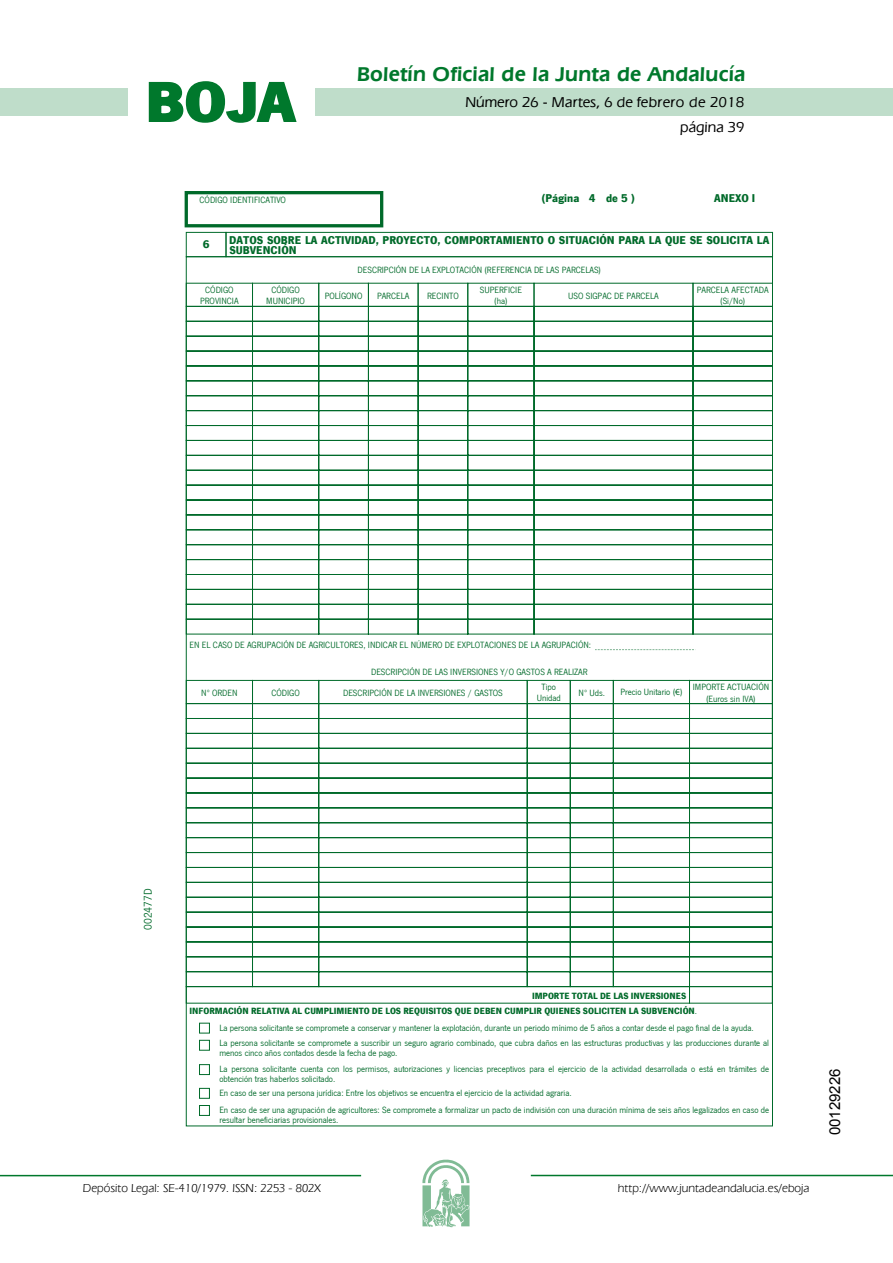
<style>
.page{position:relative;width:893px;height:1263px;background:#fff}
.page>*{position:absolute;margin:0;border:0;box-sizing:border-box;transform-origin:0 0}
.t1{font:700 57.75px "News Got T";color:#00782c;scale:1.14 1}
.t2{font:600 21px "Eras IT Cby BT";letter-spacing:.01em;color:#00782c}
.t3{font:500 15px/24.5px "Eras IT Cby BT";color:#000;text-align:right}
.t4{font:15px "Arial";color:#000}
.t5{font:12px "Eras IT Cby BT";color:#000}
.t6{font:700 11.7px/10.5px "News Got T";color:#006a2a}
.t7{font:11.7px "News Got T";color:#006a2a}
.t8{font:9.3px/11.2px "News Got T";color:#006a2a;text-align:center}
.t9{font:700 9.3px/15.5px "News Got T";color:#006a2a}
.s1{font-family:"Myriad Pro"}
.s2{font-weight:400}
</style>
<div class="page">
<div style="left:315px;top:88px;width:577px;height:28px;background:#bfddca"></div>
<div style="left:0;top:88px;width:128px;height:28px;background:#bfddca"></div>
<hr style="left:0;top:1175px;width:361px;height:1px;background:#00782c">
<svg style="left:422px;top:1159px;width:47px;height:68px"></svg>
<hr style="left:531px;top:1175px;width:361px;height:1px;background:#00782c">
<svg style="left:148px;top:81px;width:149px;height:42px"></svg>
<div style="left:185px;top:191px;width:198px;height:36px;border:3px solid #006a2a"></div>
<div style="left:186px;top:232px;width:40px;height:25px;border:1px solid #006a2a"></div>
<div style="left:225px;top:232px;width:548px;height:25px;border:1px solid #006a2a"></div>
<svg style="left:186px;top:306px;width:587px;height:329px"></svg>
<svg style="left:595px;top:649px;width:99px;height:1px"></svg>
<div style="left:186px;top:680px;width:67px;height:24px;border:1px solid #006a2a"></div>
<div style="left:252px;top:680px;width:67px;height:24px;border:1px solid #006a2a"></div>
<div style="left:318px;top:680px;width:209px;height:24px;border:1px solid #006a2a"></div>
<div style="left:527px;top:680px;width:43px;height:24px;border:1px solid #006a2a"></div>
<div style="left:570px;top:680px;width:43px;height:24px;border:1px solid #006a2a"></div>
<div style="left:613px;top:680px;width:76px;height:24px;border:1px solid #006a2a"></div>
<div style="left:689px;top:680px;width:83px;height:24px;border:1px solid #006a2a"></div>
<svg style="left:186px;top:703px;width:586px;height:301px"></svg>
<div style="left:689px;top:986px;width:83px;height:17px;border:1px solid #006a2a"></div>
<div style="left:199px;top:1023px;width:11px;height:10px;border:1px solid #006a2a"></div>
<div style="left:199px;top:1040px;width:11px;height:10px;border:1px solid #006a2a"></div>
<div style="left:199px;top:1064px;width:11px;height:11px;border:1px solid #006a2a"></div>
<div style="left:199px;top:1088px;width:11px;height:11px;border:1px solid #006a2a"></div>
<div style="left:199px;top:1105px;width:11px;height:11px;border:1px solid #006a2a"></div>
<h1 class="t1" style="left:145px;top:68px;width:133px">BOJA</h1>
<h2 class="t2" style="left:357px;top:62px;width:390px">Boletín Oficial de la Junta de Andalucía</h2>
<h3 class="t3" style="left:465px;top:90px;width:280px">Número 26 - Martes, 6 de febrero de 2018 página 39</h3>
<p class="t8" style="left:199px;top:194px;width:88px">CÓDIGO IDENTIFICATIVO</p>
<p class="t6" style="left:541px;top:193px;width:39px">(Página</p>
<p class="t6" style="left:606px;top:193px;width:30px">de 5 )</p>
<p class="t6" style="left:203px;top:239px;width:8px">6</p>
<p class="t6" style="left:229px;top:234px;width:541px">DATOS SOBRE LA ACTIVIDAD, PROYECTO, COMPORTAMIENTO O SITUACIÓN PARA LA QUE SE SOLICITA LA<br>SUBVENCIÓN</p>
<p class="t8" style="left:357px;top:264px;width:245px">DESCRIPCIÓN DE LA EXPLOTACIÓN (REFERENCIA DE LAS PARCELAS)</p>
<p class="t8" style="left:200px;top:285px;width:40px">CÓDIGO<br>PROVINCIA</p>
<p class="t8" style="left:266px;top:285px;width:40px">CÓDIGO<br>MUNICIPIO</p>
<p class="t8" style="left:325px;top:290px;width:39px">POLÍGONO</p>
<p class="t8" style="left:377px;top:290px;width:34px">PARCELA</p>
<p class="t8" style="left:427px;top:290px;width:33px">RECINTO</p>
<p class="t8" style="left:480px;top:284px;width:44px">SUPERFICIE (ha)</p>
<p class="t8" style="left:568px;top:290px;width:92px">USO SIGPAC DE PARCELA</p>
<p class="t8" style="left:696px;top:284px;width:73px">PARCELA AFECTADA (Si/No)</p>
<p class="t6" style="left:588px;top:193px;width:8px">4</p>
<p class="t6" style="left:714px;top:193px;width:43px">ANEXO I</p>
<p class="t8" style="left:189px;top:639px;width:403px">EN EL CASO DE AGRUPACIÓN DE AGRICULTORES, INDICAR EL NÚMERO DE EXPLOTACIONES DE LA AGRUPACIÓN:</p>
<p class="t8" style="left:371px;top:667px;width:218px">DESCRIPCIÓN DE LAS INVERSIONES Y/O GASTOS A REALIZAR</p>
<p class="t8" style="left:201px;top:687px;width:38px">Nº ORDEN</p>
<p class="t8" style="left:271px;top:687px;width:30px">CÓDIGO</p>
<p class="t8" style="left:343px;top:687px;width:161px">DESCRIPCIÓN DE LA INVERSIONES / GASTOS</p>
<p class="t8" style="left:536px;top:682px;width:26px">Tipo<br>Unidad</p>
<p class="t8" style="left:578px;top:687px;width:28px">Nº Uds.</p>
<p class="t8" style="left:620px;top:687px;width:64px">Precio Unitario (<span class="s1">€</span>)</p>
<p class="t8" style="left:692px;top:682px;width:78px">IMPORTE ACTUACIÓN (Euros sin IVA)</p>
<p class="t7" style="left:142px;top:930px;width:43px;rotate:-90deg">002477D</p>
<p class="t9" style="left:189px;top:988px;width:509px;text-indent:342px">IMPORTE TOTAL DE LAS INVERSIONES<br>INFORMACIÓN RELATIVA AL CUMPLIMIENTO DE LOS REQUISITOS QUE DEBEN CUMPLIR QUIENES SOLICITEN LA SUBVENCIÓN<span class="s2">.</span></p>
<p class="t8" style="left:219px;top:1020px;width:551px;line-height:14.9px;text-align:left">La persona solicitante se compromete a conservar y mantener la explotación, durante un periodo mínimo de 5 años a contar desde el pago final de la ayuda.<br>La persona solicitante se compromete a suscribir un seguro agrario combinado, que cubra daños en las estructuras productivas y las producciones durante al</p>
<p class="t8" style="left:219px;top:1046px;width:551px;line-height:15.5px;text-align:left">menos cinco años contados desde la fecha de pago.<br>La persona solicitante cuenta con los permisos, autorizaciones y licencias preceptivos para el ejercicio de la actividad desarrollada o está en trámites de</p>
<p class="t8" style="left:219px;top:1072px;width:354px;line-height:13.8px;text-align:left">obtención tras haberlos solicitado.<br>En caso de ser una persona jurídica: Entre los objetivos se encuentra el ejercicio de la actividad agraria.</p>
<p class="t8" style="left:219px;top:1104px;width:551px;line-height:10.5px;text-align:left">En caso de ser una agrupación de agricultores: Se compromete a formalizar un pacto de indivisión con una duración mínima de seis años legalizados en caso de resultar beneficiarias provisionales.</p>
<p class="t5" style="left:83px;top:1181px;width:239px">Depósito Legal: SE-410/1979. ISSN: 2253 - 802X</p>
<p class="t5" style="left:618px;top:1181px;width:193px">http://www.juntadeandalucia.es/eboja</p>
<h3 class="t4" style="left:825px;top:1135px;width:68px;rotate:-90deg">00129226</h3>
</div>
